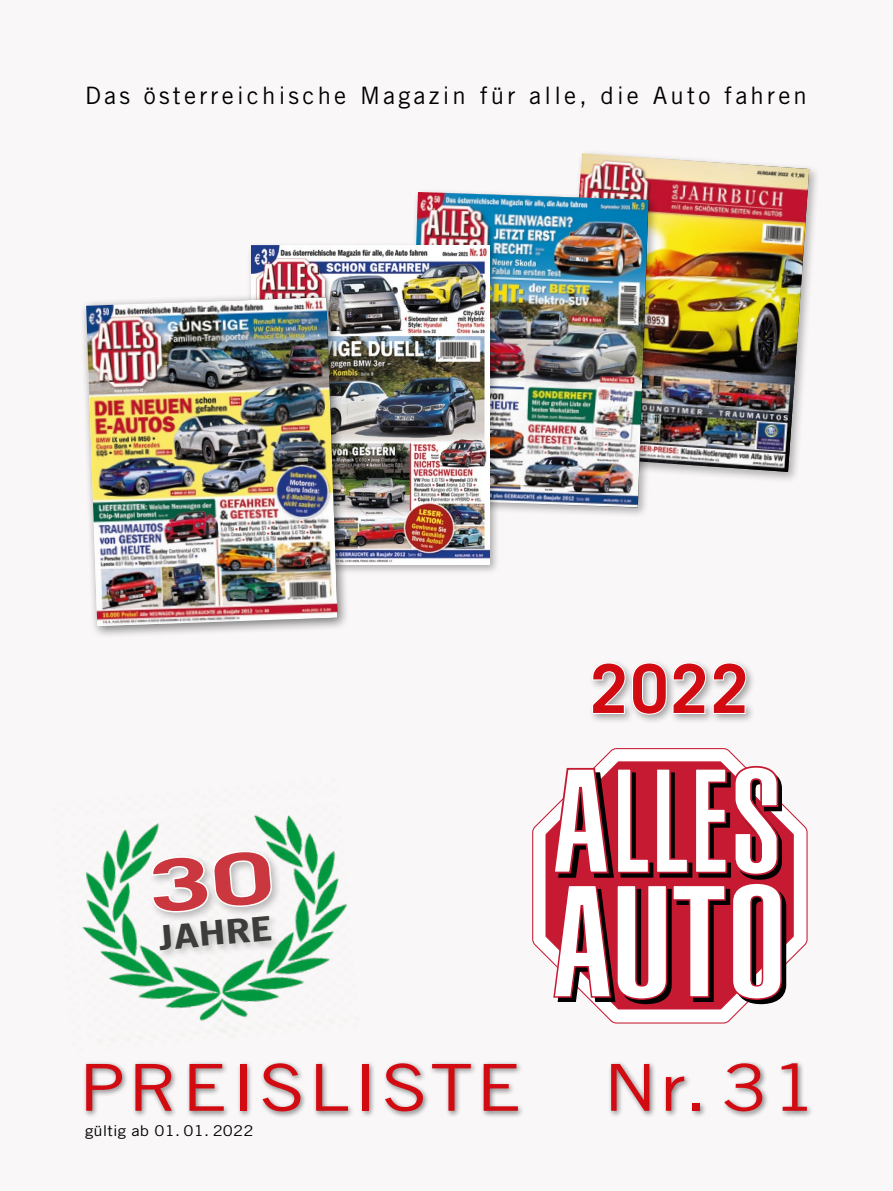
<style>
.page{position:relative;width:893px;height:1191px;background:#f9f7f7}
.page>*{position:absolute;margin:0;border:0;box-sizing:border-box;transform-origin:0 0}
.t1{font:700 67.5px "Trade Gothic";color:#d20a11}
.t2{font:64.8px "Trade Gothic";letter-spacing:.04em;color:#d20a11;scale:1.17 1}
.t3{font:700 33.75px "Trade Gothic";color:#3c3c3b;scale:1.32 1}
.t4{font:24px "Trade Gothic";letter-spacing:.135em;color:#000}
.t5{font:14.85px "Trade Gothic";letter-spacing:.01em;color:#000;scale:1.11 1}
</style>
<div class="page">
<svg style="left:532px;top:748px;width:275px;height:275px"></svg>
<svg style="left:545px;top:761px;width:249px;height:248px"></svg>
<svg style="left:552px;top:765px;width:235px;height:240px"></svg>
<div style="left:557px;top:149px;width:264px;height:334px;background:#000;opacity:.3"></div>
<img style="left:561px;top:153px;width:248px;height:319px">
<div style="left:403px;top:188px;width:256px;height:330px;background:#000;opacity:.3"></div>
<img style="left:407px;top:192px;width:241px;height:315px">
<div style="left:247px;top:242px;width:253px;height:332px;background:#000;opacity:.3"></div>
<img style="left:251px;top:245px;width:239px;height:319px">
<div style="left:80px;top:291px;width:270px;height:347px;background:#000;opacity:.5"></div>
<img style="left:86px;top:297px;width:251px;height:329px">
<div style="left:83px;top:1059px;width:730px;height:59px;background:#000;opacity:.5"></div>
<div style="left:588px;top:659px;width:168px;height:65px;background:#000;opacity:.35"></div>
<svg style="left:591px;top:661px;width:156px;height:54px"></svg>
<img style="left:82px;top:815px;width:266px;height:216px">
<div style="left:149px;top:847px;width:133px;height:113px;background:#000;opacity:.25"></div>
<svg style="left:150px;top:850px;width:122px;height:63px"></svg>
<p class="t4" style="left:85px;top:81px;width:723px">Das österreichische Magazin für alle, die Auto fahren</p>
<h3 class="t3" style="left:157px;top:917px;width:88px;rotate:-5deg">JAHRE</h3>
<h1 class="t1" style="left:590px;top:647px;width:160px">2022</h1>
<h2 class="t2" style="left:79px;top:1048px;width:380px">PREISLISTE</h2>
<h2 class="t2" style="left:603px;top:1048px;width:184px">Nr. 31</h2>
<p class="t5" style="left:85px;top:1121px;width:153px">gültig ab 01. 01. 2022</p>
</div>
